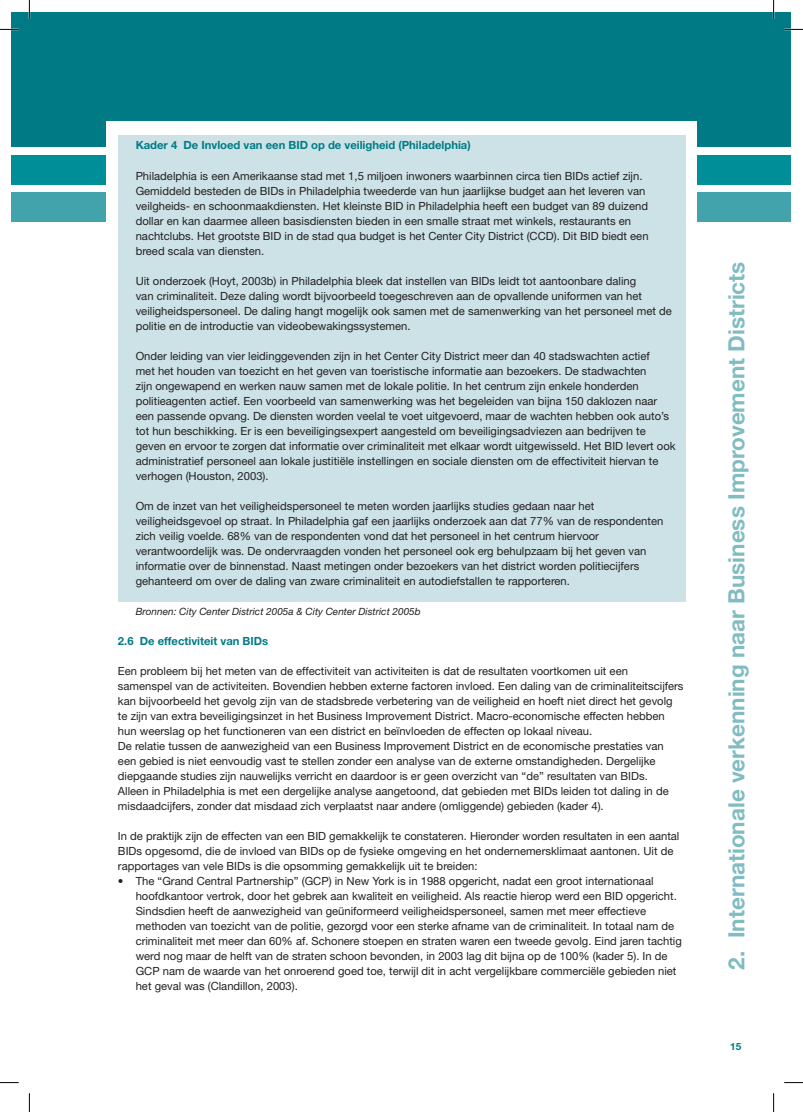
<style>
.page{position:relative;width:803px;height:1112px;background:#fff}
.page>*{position:absolute;margin:0;border:0;box-sizing:border-box;transform-origin:0 0}
.t1{font:700 22.5px "Helvetica Neue LT";color:#81bcc3}
.t2{font:11.25px/15px "Helvetica Neue LT";color:#231f20}
.t3{font:700 11.25px "Helvetica Neue LT";color:#007b85}
.t4{font:italic 10px "Helvetica Neue LT";color:#231f20}
.t5{font:700 10px "Helvetica Neue LT";color:#007b85}
</style>
<div class="page">
<div style="left:12px;top:12px;width:17px;height:134px;background:#007b85"></div>
<div style="left:12px;top:155px;width:17px;height:29px;background:#008e98"></div>
<div style="left:12px;top:192px;width:17px;height:30px;background:#43a3ad"></div>
<div style="left:29px;top:12px;width:762px;height:134px;background:#007b85"></div>
<div style="left:29px;top:155px;width:762px;height:29px;background:#008e98"></div>
<div style="left:29px;top:192px;width:762px;height:30px;background:#43a3ad"></div>
<div style="left:106px;top:122px;width:591px;height:853px;background:#fff"></div>
<div style="left:118px;top:136px;width:567px;height:465px;background:#cce2e6"></div>
<svg style="left:0;top:29px;width:19px;height:1px"></svg>
<svg style="left:784px;top:29px;width:19px;height:1px"></svg>
<svg style="left:0;top:1082px;width:19px;height:1px"></svg>
<svg style="left:784px;top:1082px;width:19px;height:1px"></svg>
<svg style="left:29px;top:0;width:1px;height:19px"></svg>
<svg style="left:29px;top:1093px;width:1px;height:18px"></svg>
<svg style="left:773px;top:0;width:1px;height:19px"></svg>
<svg style="left:773px;top:1093px;width:1px;height:18px"></svg>
<p class="t3" style="left:136px;top:138px;width:336px">Kader 4 De Invloed van een BID op de veiligheid (Philadelphia)</p>
<p class="t2" style="left:136px;top:168px;width:514px">Philadelphia is een Amerikaanse stad met 1,5 miljoen inwoners waarbinnen circa tien BIDs actief zijn.<br>Gemiddeld besteden de BIDs in Philadelphia tweederde van hun jaarlijkse budget aan het leveren van veilgheids- en schoonmaakdiensten. Het kleinste BID in Philadelphia heeft een budget van 89 duizend dollar en kan daarmee alleen basisdiensten bieden in een smalle straat met winkels, restaurants en nachtclubs. Het grootste BID in de stad qua budget is het Center City District (CCD). Dit BID biedt een breed scala van diensten.</p>
<p class="t2" style="left:136px;top:273px;width:537px">Uit onderzoek (Hoyt, 2003b) in Philadelphia bleek dat instellen van BIDs leidt tot aantoonbare daling<br>van criminaliteit. Deze daling wordt bijvoorbeeld toegeschreven aan de opvallende uniformen van het veiligheidspersoneel. De daling hangt mogelijk ook samen met de samenwerking van het personeel met de politie en de introductie van videobewakingssystemen.</p>
<p class="t2" style="left:136px;top:348px;width:541px">Onder leiding van vier leidinggevenden zijn in het Center City District meer dan 40 stadswachten actief<br>met het houden van toezicht en het geven van toeristische informatie aan bezoekers. De stadwachten<br>zijn ongewapend en werken nauw samen met de lokale politie. In het centrum zijn enkele honderden politieagenten actief. Een voorbeeld van samenwerking was het begeleiden van bijna 150 daklozen naar een passende opvang. De diensten worden veelal te voet uitgevoerd, maar de wachten hebben ook auto’s tot hun beschikking. Er is een beveiligingsexpert aangesteld om beveiligingsadviezen aan bedrijven te geven en ervoor te zorgen dat informatie over criminaliteit met elkaar wordt uitgewisseld. Het BID levert ook administratief personeel aan lokale justitiële instellingen en sociale diensten om de effectiviteit hiervan te verhogen (Houston, 2003).</p>
<p class="t2" style="left:136px;top:498px;width:529px">Om de inzet van het veiligheidspersoneel te meten worden jaarlijks studies gedaan naar het veiligheidsgevoel op straat. In Philadelphia gaf een jaarlijks onderzoek aan dat 77% van de respondenten zich veilig voelde. 68% van de respondenten vond dat het personeel in het centrum hiervoor verantwoordelijk was. De ondervraagden vonden het personeel ook erg behulpzaam bij het geven van informatie over de binnenstad. Naast metingen onder bezoekers van het district worden politiecijfers gehanteerd om over de daling van zware criminaliteit en autodiefstallen te rapporteren.</p>
<p class="t4" style="left:136px;top:605px;width:287px">Bronnen: City Center District 2005a &amp; City Center District 2005b</p>
<p class="t3" style="left:118px;top:633px;width:152px">2.6 De effectiviteit van BIDs</p>
<p class="t2" style="left:118px;top:663px;width:567px">Een probleem bij het meten van de effectiviteit van activiteiten is dat de resultaten voortkomen uit een samenspel van de activiteiten. Bovendien hebben externe factoren invloed. Een daling van de criminaliteitscijfers kan bijvoorbeeld het gevolg zijn van de stadsbrede verbetering van de veiligheid en hoeft niet direct het gevolg te zijn van extra beveiligingsinzet in het Business Improvement District. Macro-economische effecten hebben hun weerslag op het functioneren van een district en beïnvloeden de effecten op lokaal niveau.<br>De relatie tussen de aanwezigheid van een Business Improvement District en de economische prestaties van een gebied is niet eenvoudig vast te stellen zonder een analyse van de externe omstandigheden. Dergelijke diepgaande studies zijn nauwelijks verricht en daardoor is er geen overzicht van “de” resultaten van BIDs.<br>Alleen in Philadelphia is met een dergelijke analyse aangetoond, dat gebieden met BIDs leiden tot daling in de misdaadcijfers, zonder dat misdaad zich verplaatst naar andere (omliggende) gebieden (kader 4).</p>
<p class="t2" style="left:118px;top:828px;width:563px">In de praktijk zijn de effecten van een BID gemakkelijk te constateren. Hieronder worden resultaten in een aantal<br>BIDs opgesomd, die de invloed van BIDs op de fysieke omgeving en het ondernemersklimaat aantonen. Uit de rapportages van vele BIDs is die opsomming gemakkelijk uit te breiden:</p>
<p class="t2" style="left:136px;top:873px;width:548px;text-indent:-18px">• The “Grand Central Partnership” (GCP) in New York is in 1988 opgericht, nadat een groot internationaal hoofdkantoor vertrok, door het gebrek aan kwaliteit en veiligheid. Als reactie hierop werd een BID opgericht.<br>Sindsdien heeft de aanwezigheid van geüniformeerd veiligheidspersoneel, samen met meer effectieve methoden van toezicht van de politie, gezorgd voor een sterke afname van de criminaliteit. In totaal nam de criminaliteit met meer dan 60% af. Schonere stoepen en straten waren een tweede gevolg. Eind jaren tachtig werd nog maar de helft van de straten schoon bevonden, in 2003 lag dit bijna op de 100% (kader 5). In de GCP nam de waarde van het onroerend goed toe, terwijl dit in acht vergelijkbare commerciële gebieden niet het geval was (Clandillon, 2003).</p>
<h1 class="t1" style="left:723px;top:969px;width:709px;rotate:-90deg">2. Internationale verkenning naar Business Improvement Districts</h1>
<p class="t5" style="left:730px;top:1040px;width:13px">15</p>
</div>
